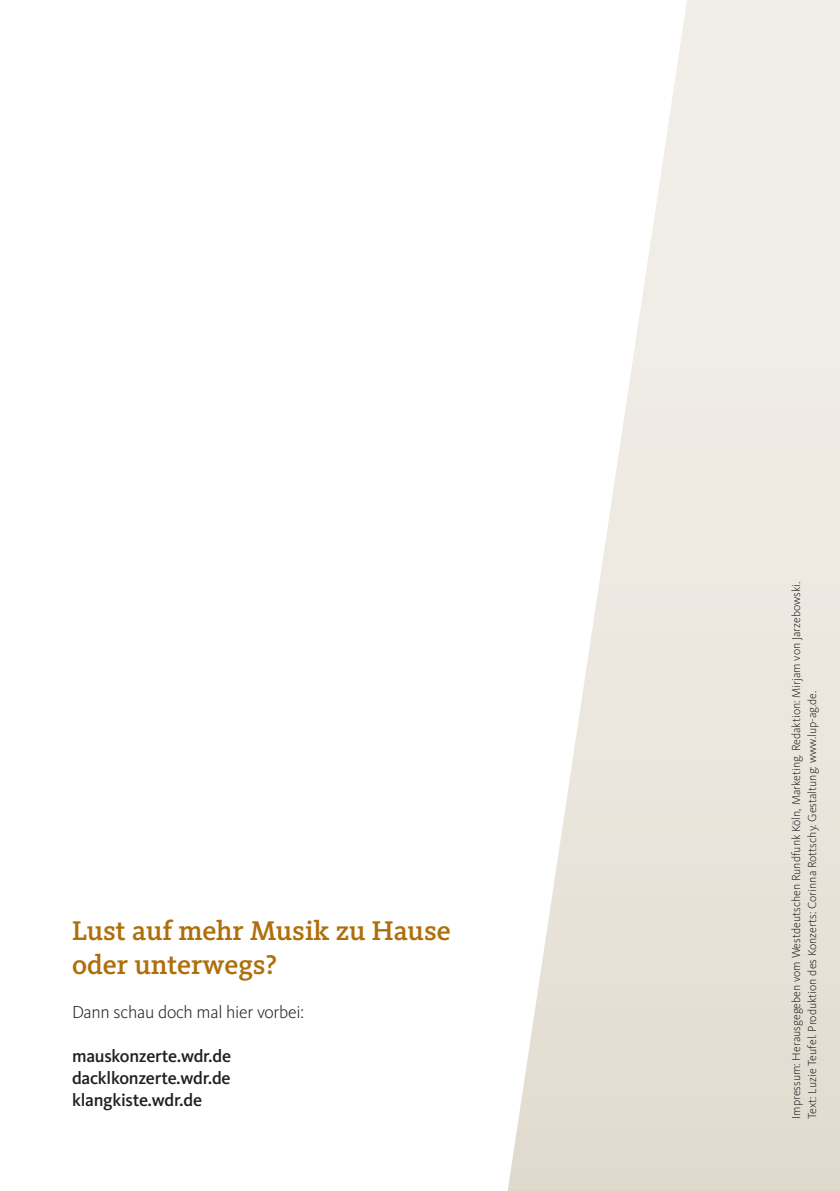
<style>
.page{position:relative;width:840px;height:1191px;background:#fff}
.page>*{position:absolute;margin:0;border:0;box-sizing:border-box;transform-origin:0 0}
.t1{font:500 28px/34px "WDR Slab";color:#ae6e0a}
.t2{font:500 18px/22px "WDR Sans";letter-spacing:-.015em;color:#231f20;text-align:justify}
.t3{font:300 18px "WDR Sans";letter-spacing:-.015em;color:#231f20}
.t4{font:300 12px/16px "WDR Sans";color:#231f20}
</style>
<div class="page">
<svg style="left:507px;top:0;width:332px;height:1191px"></svg>
<h1 class="t1" style="left:72px;top:913px;width:380px">Lust auf mehr Musik zu Hause oder unterwegs?</h1>
<h2 class="t3" style="left:72px;top:1001px;width:233px">Dann schau doch mal hier vorbei:</h2>
<h2 class="t2" style="left:72px;top:1045px;width:161px">mauskonzerte.wdr.de dacklkonzerte.wdr.de klangkiste.wdr.de</h2>
<p class="t4" style="left:787px;top:1119px;width:539px;rotate:-90deg">Impressum: Herausgegeben vom Westdeutschen Rundfunk Köln, Marketing. Redaktion: Mirjam von Jarzebowski.<br>Text: Luzie Teufel. Produktion des Konzerts: Corinna Rottschy. Gestaltung: www.lup-ag.de.</p>
</div>
